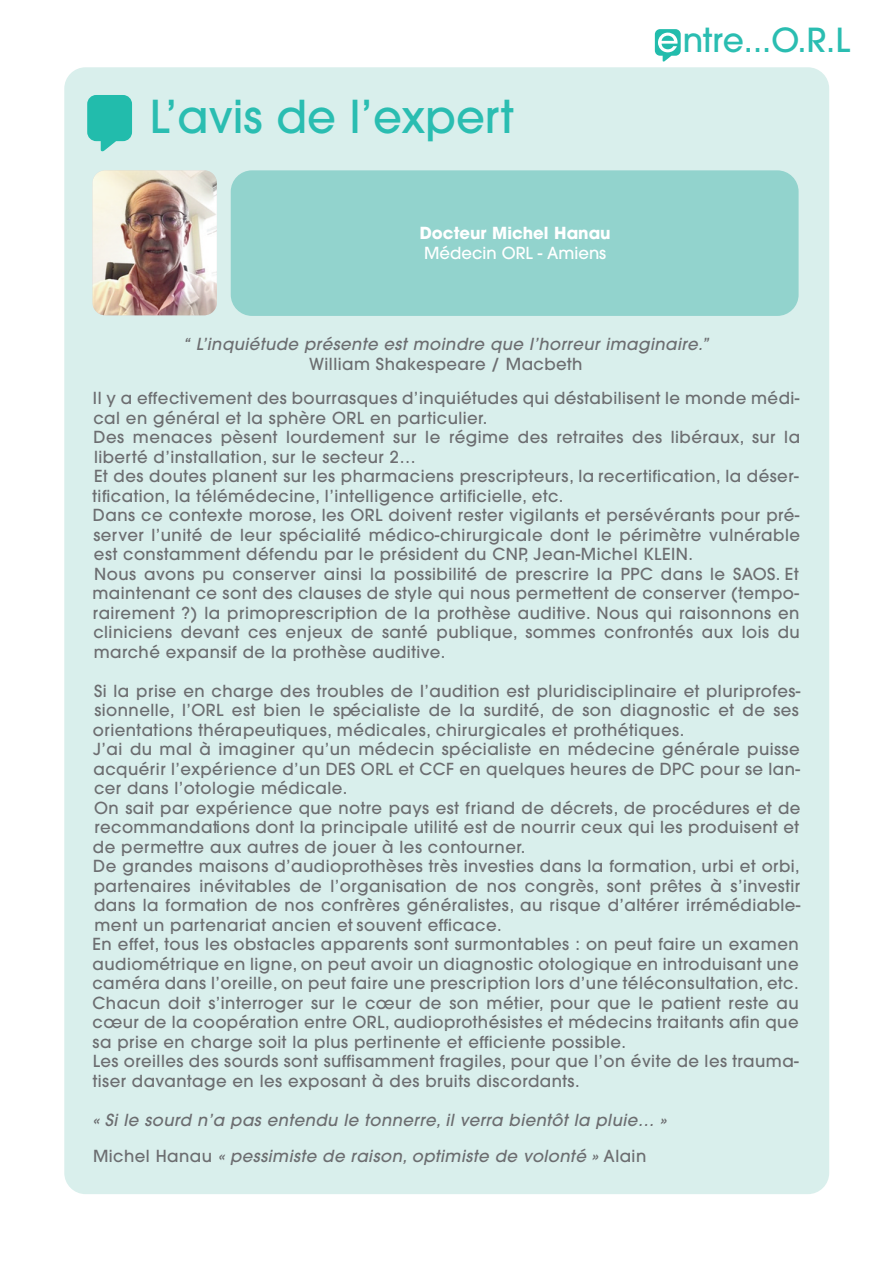
<style>
.page{position:relative;width:893px;height:1263px;background:#fff}
.page>*{position:absolute;margin:0;border:0;box-sizing:border-box;transform-origin:0 0}
.t1{font:500 45px "Avant Garde";color:#2abdb1}
.t2{font:500 33px "Avant Garde";color:#2abdb1}
.t3{font:500 16.5px/19.5px "Avant Garde";letter-spacing:.03em;color:#6c6d70}
.t4{font:italic 500 16.5px/36px "Avant Garde";letter-spacing:.03em;color:#6c6d70}
.t5{font:700 16.5px "Avant Garde";color:#fff}
.t6{font:500 16.5px "Avant Garde";color:#fff}
.s1{font-style:normal}
</style>
<div class="page">
<div style="left:64px;top:67px;width:765px;height:1127px;background:#d9efec;border-radius:21px"></div>
<div style="left:231px;top:170px;width:568px;height:146px;background:#92d3cd;border-radius:21px"></div>
<svg style="left:87px;top:95px;width:46px;height:57px"></svg>
<svg style="left:654px;top:29px;width:27px;height:33px"></svg>
<img style="left:92px;top:170px;width:125px;height:145px">
<h1 class="t1" style="left:150px;top:89px;width:366px">L’avis de l’expert</h1>
<p class="t5" style="left:420px;top:222px;width:193px">Docteur Michel Hanau</p>
<p class="t6" style="left:424px;top:242px;width:184px">Médecin ORL - Amiens</p>
<h2 class="t2" style="left:683px;top:20px;width:169px">ntre...O.R.L</h2>
<p class="t4" style="left:183px;top:326px;width:527px">“ L’inquiétude présente est moindre que l’horreur imaginaire.”</p>
<p class="t3" style="left:93px;top:346px;width:708px;line-height:34.5px;text-align:center">William Shakespeare / Macbeth<br>Il y a effectivement des bourrasques d’inquiétudes qui déstabilisent le monde médi-</p>
<p class="t3" style="left:93px;top:408px;width:709px">cal en général et la sphère ORL en particulier.<br>Des menaces pèsent lourdement sur le régime des retraites des libéraux, sur la liberté d’installation, sur le secteur 2…<br>Et des doutes planent sur les pharmaciens prescripteurs, la recertification, la déser&shy;tification, la télémédecine, l’intelligence artificielle, etc.<br>Dans ce contexte morose, les ORL doivent rester vigilants et persévérants pour pré&shy;server l’unité de leur spécialité médico-chirurgicale dont le périmètre vulnérable est constamment défendu par le président du CNP, Jean-Michel KLEIN.<br>Nous avons pu conserver ainsi la possibilité de prescrire la PPC dans le SAOS. Et maintenant ce sont des clauses de style qui nous permettent de conserver (tempo&shy;rairement ?) la primoprescription de la prothèse auditive. Nous qui raisonnons en cliniciens devant ces enjeux de santé publique, sommes confrontés aux lois du marché expansif de la prothèse auditive.</p>
<p class="t3" style="left:92px;top:681px;width:710px">Si la prise en charge des troubles de l’audition est pluridisciplinaire et pluriprofes&shy;sionnelle, l’ORL est bien le spécialiste de la surdité, de son diagnostic et de ses orientations thérapeutiques, médicales, chirurgicales et prothétiques.<br>J’ai du mal à imaginer qu’un médecin spécialiste en médecine générale puisse acquérir l’expérience d’un DES ORL et CCF en quelques heures de DPC pour se lan&shy;cer dans l’otologie médicale.<br>On sait par expérience que notre pays est friand de décrets, de procédures et de recommandations dont la principale utilité est de nourrir ceux qui les produisent et de permettre aux autres de jouer à les contourner.<br>De grandes maisons d’audioprothèses très investies dans la formation, urbi et orbi, partenaires inévitables de l’organisation de nos congrès, sont prêtes à s’investir dans la formation de nos confrères généralistes, au risque d’altérer irrémédiable&shy;ment un partenariat ancien et souvent efficace.<br>En effet, tous les obstacles apparents sont surmontables : on peut faire un examen audiométrique en ligne, on peut avoir un diagnostic otologique en introduisant une caméra dans l’oreille, on peut faire une prescription lors d’une téléconsultation, etc.<br>Chacun doit s’interroger sur le cœur de son métier, pour que le patient reste au cœur de la coopération entre ORL, audioprothésistes et médecins traitants afin que sa prise en charge soit la plus pertinente et efficiente possible.<br>Les oreilles des sourds sont suffisamment fragiles, pour que l’on évite de les trauma&shy;tiser davantage en les exposant à des bruits discordants.</p>
<p class="t4" style="left:93px;top:1102px;width:575px">« Si le sourd n’a pas entendu le tonnerre, il verra bientôt la pluie… »<br><span class="s1">Michel Hanau</span> « pessimiste de raison, optimiste de volonté » <span class="s1">Alain</span></p>
</div>
